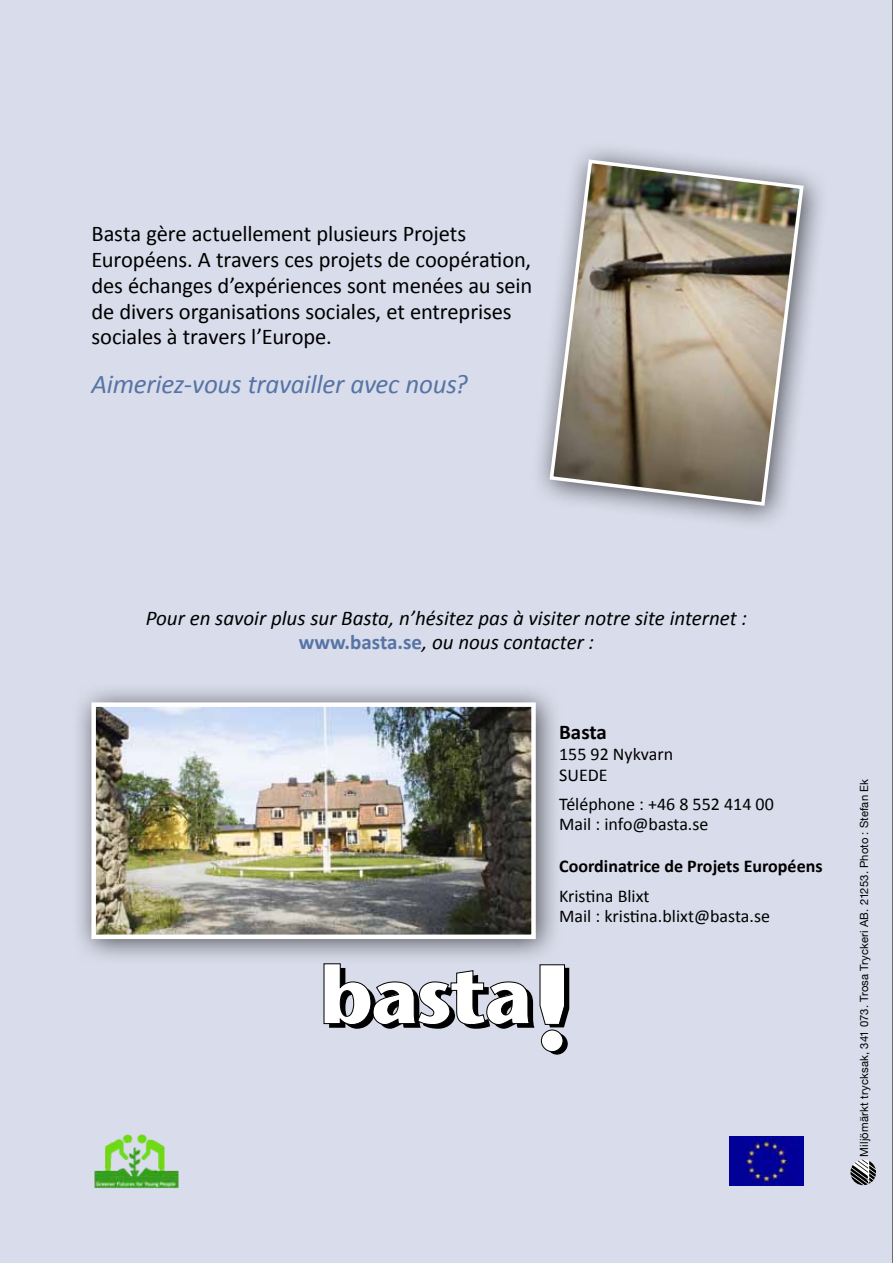
<style>
.page{position:relative;width:893px;height:1263px;background:#d9ddeb}
.page>*{position:absolute;margin:0;border:0;box-sizing:border-box;transform-origin:0 0}
.t1{font:italic 27px "Calibri";letter-spacing:-.01em;color:#5674a5}
.t2{font:22.5px/25.8px "Calibri";letter-spacing:-.005em;color:#000}
.t3{font:italic 21px/24.2px "Calibri";color:#000;text-align:center}
.t4{font:700 21px "Calibri";letter-spacing:-.005em;color:#000}
.t5{font:18px/20.7px "Calibri";color:#000}
.t6{font:700 18px "Calibri";color:#000}
.t7{font:11.25px "Helvetica Neue";letter-spacing:.015em;color:#000}
.s1{font-weight:700;font-style:normal;color:#5674a5}
</style>
<div class="page">
<div style="left:70px;top:681px;width:492px;height:285px;background:#000;opacity:.65"></div>
<img style="left:96px;top:707px;width:435px;height:227px">
<div style="left:91px;top:702px;width:445px;height:237px;border:4px solid #fff"></div>
<svg style="left:324px;top:963px;width:245px;height:91px"></svg>
<img style="left:94px;top:1134px;width:85px;height:55px">
<img style="left:729px;top:1136px;width:75px;height:50px">
<div style="left:530px;top:140px;width:299px;height:391px;background:#000;opacity:.65"></div>
<img style="left:548px;top:157px;width:258px;height:351px">
<hr style="left:892px;top:0;width:1px;height:1263px;background:#000">
<svg style="left:850px;top:1159px;width:26px;height:26px"></svg>
<p class="t2" style="left:91px;top:219px;width:442px">Basta gère actuellement plusieurs Projets Européens. A travers ces projets de coopération, des échanges d’expériences sont menées au sein de divers organisations sociales, et entreprises sociales à travers l’Europe.</p>
<p class="t1" style="left:91px;top:367px;width:378px">Aimeriez-vous travailler avec nous?</p>
<p class="t3" style="left:146px;top:604px;width:603px">Pour en savoir plus sur Basta, n’hésitez pas à visiter notre site internet : <span class="s1">www.basta.se</span>, ou nous contacter :</p>
<p class="t4" style="left:559px;top:719px;width:49px">Basta</p>
<p class="t5" style="left:559px;top:743px;width:115px">155 92 Nykvarn<br>SUEDE</p>
<p class="t5" style="left:559px;top:792px;width:216px">Téléphone : +46 8 552 414 00<br>Mail : info@basta.se</p>
<p class="t6" style="left:559px;top:855px;width:265px">Coordinatrice de Projets Européens</p>
<p class="t5" style="left:559px;top:884px;width:212px">Kristina Blixt<br>Mail : kristina.blixt@basta.se</p>
<p class="t7" style="left:857px;top:1156px;width:379px;rotate:-90deg">Miljömärkt trycksak, 341 073. Trosa Tryckeri AB. 21253. Photo : Stefan Ek</p>
</div>
